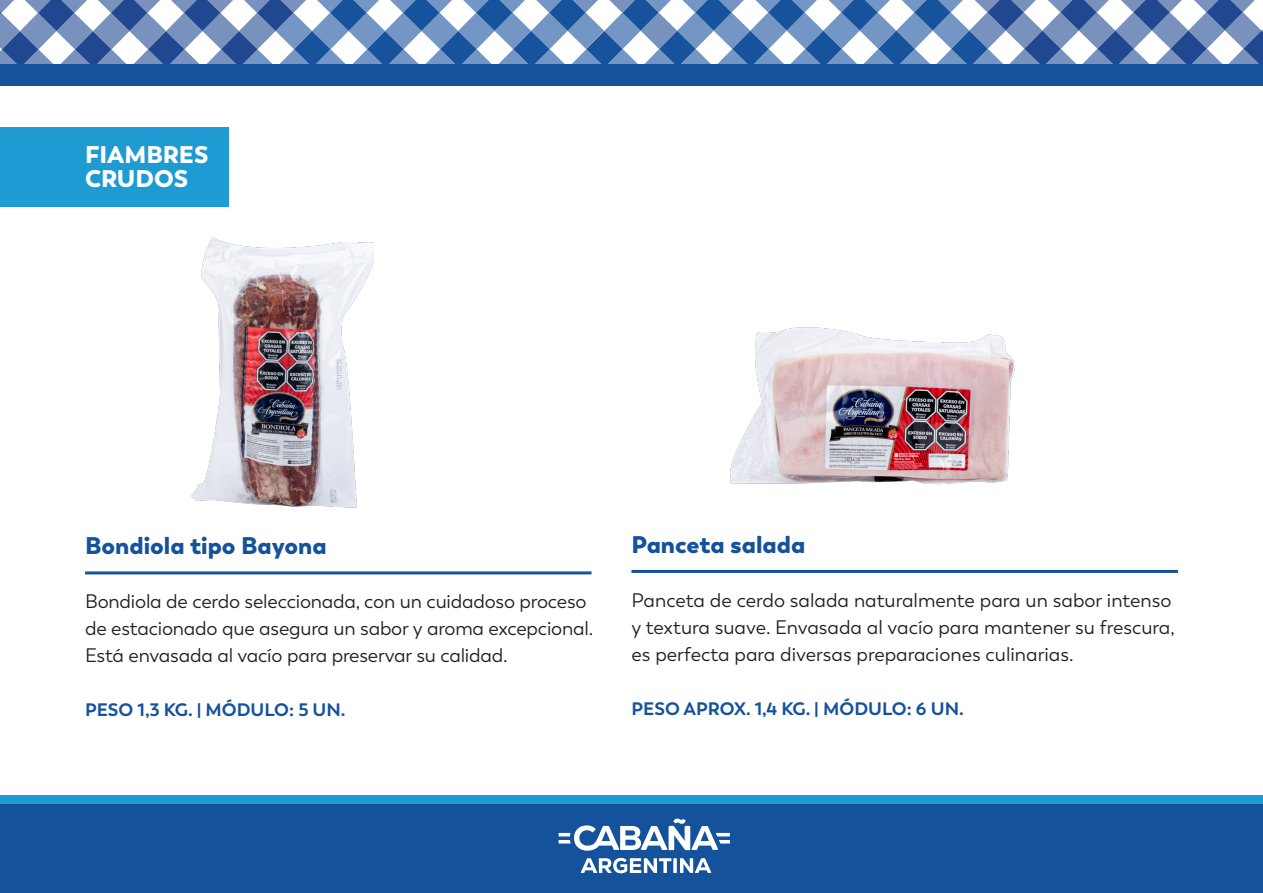
<style>
.page{position:relative;width:1263px;height:893px;background:#fff}
.page>*{position:absolute;margin:0;border:0;box-sizing:border-box;transform-origin:0 0}
.t1{font:900 24px "Boston";color:#15529c}
.t2{font:900 24px/24px "Boston";color:#fff}
.t3{font:19.5px/27px "Boston";letter-spacing:-.01em;color:#231f20}
.t4{font:700 18px "Boston";color:#15529c}
</style>
<div class="page">
<svg style="left:0;top:0;width:1263px;height:64px"></svg>
<div style="left:0;top:64px;width:1263px;height:21px;background:#15529c"></div>
<div style="left:0;top:804px;width:1263px;height:89px;background:#15529c"></div>
<div style="left:0;top:795px;width:1263px;height:9px;background:#1e9bd3"></div>
<svg style="left:581px;top:858px;width:90px;height:15px"></svg>
<svg style="left:673px;top:858px;width:4px;height:15px"></svg>
<svg style="left:680px;top:858px;width:31px;height:15px"></svg>
<svg style="left:559px;top:819px;width:171px;height:32px"></svg>
<div style="left:0;top:126px;width:229px;height:80px;background:#1e9bd3"></div>
<hr style="left:85px;top:571px;width:506px;height:3px;background:#15529c">
<hr style="left:631px;top:570px;width:547px;height:3px;background:#15529c">
<img style="left:191px;top:237px;width:183px;height:271px">
<img style="left:730px;top:327px;width:286px;height:158px">
<p class="t2" style="left:85px;top:143px;width:125px">FIAMBRES<br>CRUDOS</p>
<p class="t1" style="left:85px;top:531px;width:243px">Bondiola tipo Bayona</p>
<p class="t3" style="left:85px;top:588px;width:510px">Bondiola de cerdo seleccionada, con un cuidadoso proceso de estacionado que asegura un sabor y aroma excepcional.<br>Está envasada al vacío para preservar su calidad.</p>
<p class="t4" style="left:85px;top:699px;width:262px">PESO 1,3 KG. | MÓDULO: 5 UN.</p>
<p class="t1" style="left:631px;top:529px;width:175px">Panceta salada</p>
<p class="t3" style="left:631px;top:587px;width:545px">Panceta de cerdo salada naturalmente para un sabor intenso y textura suave. Envasada al vacío para mantener su frescura, es perfecta para diversas preparaciones culinarias.</p>
<p class="t4" style="left:631px;top:698px;width:334px">PESO APROX. 1,4 KG. | MÓDULO: 6 UN.</p>
</div>
